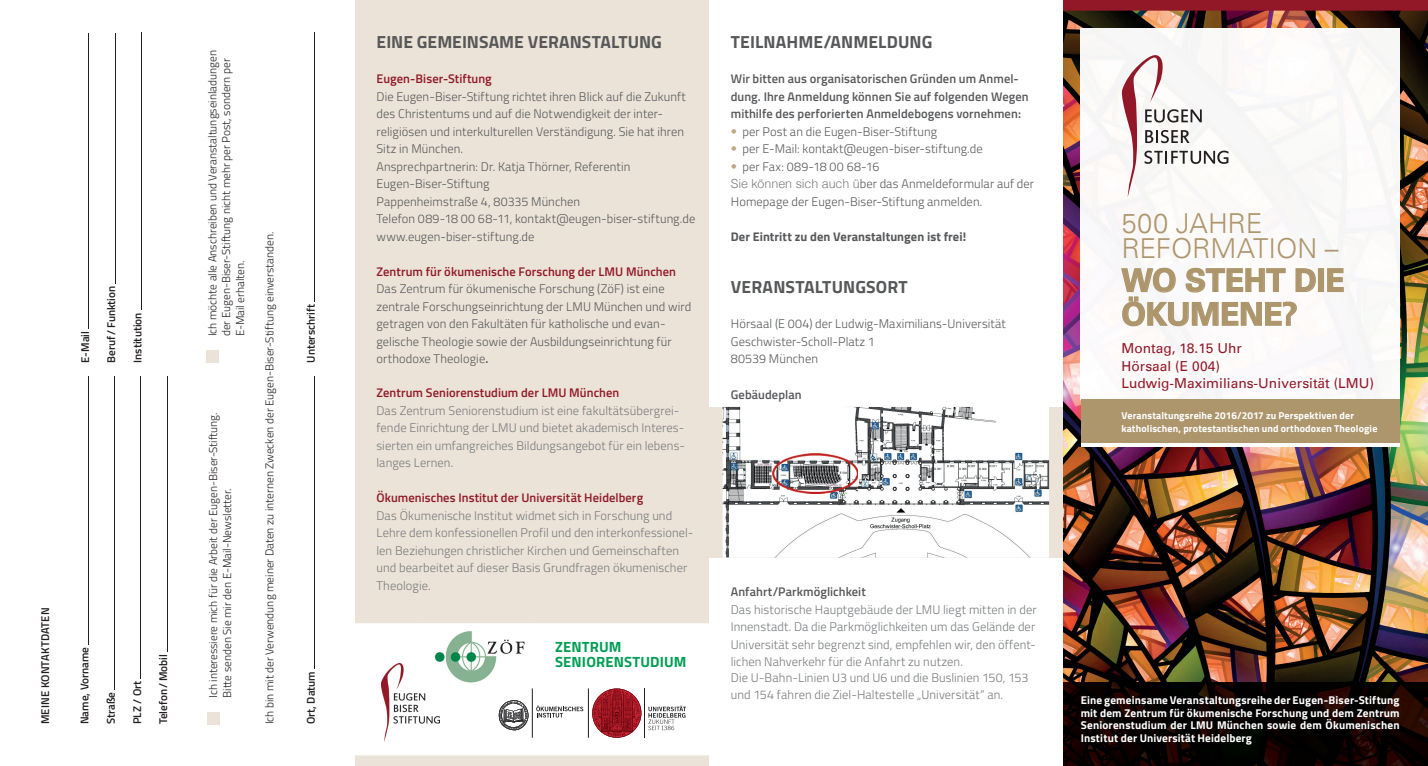
<style>
.page{position:relative;width:1428px;height:766px;background:#fff}
.page>*{position:absolute;margin:0;border:0;box-sizing:border-box;transform-origin:0 0}
.t1{font:700 31.25px/33.8px "Univers LT";color:#ae966c}
.t2{font:300 27.5px/25px "Univers LT";letter-spacing:-.005em;color:#ae966c}
.t3{font:700 17.5px "Titillium Web";letter-spacing:.005em;color:#57585a}
.t4{font:700 14.75px/14.8px "Titillium Web";letter-spacing:.01em;color:#009f54}
.t5{font:500 13.75px/17.5px "Univers CE";color:#921828}
.t6{font:300 12.5px/17.5px "Titillium Web";letter-spacing:.005em;color:#57585a}
.t7{font:300 12.5px/17.5px "Titillium Web";letter-spacing:.005em;color:#787a7d}
.t8{font:600 12.5px/17.5px "Titillium Web";letter-spacing:.005em;color:#57585a}
.t9{font:600 12.5px "Titillium Web";letter-spacing:.005em;color:#921828}
.t10{font:700 12.5px "Titillium Web";letter-spacing:.005em;color:#57585a}
.t11{font:300 11.38px/13.8px "Titillium Web";color:#231f20}
.t12{font:700 11.25px/12.5px "Titillium Web";letter-spacing:.015em;color:#fff;text-align:justify}
.t13{font:600 11.25px "Titillium Web";color:#231f20}
.t14{font:700 10px/12.5px "Titillium Web";letter-spacing:.015em;color:#fff}
.s1{font-weight:600}
.s2{font-family:"Helvetica LT";color:#bda784}
.s3{font-family:"Helvetica LT";color:#787a7d}
</style>
<div class="page">
<div style="left:354px;top:0;width:355px;height:765px;background:#ebe3d7"></div>
<div style="left:354px;top:623px;width:355px;height:132px;background:#fff"></div>
<img style="left:1063px;top:11px;width:365px;height:671px">
<img style="left:1081px;top:28px;width:319px;height:371px">
<div style="left:1081px;top:399px;width:319px;height:44px;background:#ae966c"></div>
<svg style="left:1121px;top:54px;width:107px;height:142px"></svg>
<div style="left:1318px;top:268px;width:6px;height:24px;border:1px solid #ae966c"></div>
<svg style="left:1326px;top:267px;width:18px;height:25px"></svg>
<svg style="left:1120px;top:267px;width:197px;height:60px"></svg>
<div style="left:709px;top:407px;width:354px;height:150px;background:#ebe3d7"></div>
<img style="left:723px;top:407px;width:326px;height:150px">
<hr style="left:1081px;top:443px;width:319px;height:4px;background:#fff">
<img style="left:1063px;top:682px;width:365px;height:83px">
<hr style="left:88px;top:376px;width:1px;height:268px;background:#231f20">
<hr style="left:114px;top:376px;width:1px;height:313px;background:#231f20">
<hr style="left:141px;top:376px;width:1px;height:302px;background:#231f20">
<hr style="left:167px;top:376px;width:1px;height:275px;background:#231f20">
<div style="left:208px;top:711px;width:12px;height:13px;background:#ebe3d7"></div>
<hr style="left:89px;top:33px;width:1px;height:295px;background:#231f20">
<hr style="left:115px;top:33px;width:1px;height:250px;background:#231f20">
<hr style="left:141px;top:33px;width:1px;height:277px;background:#231f20">
<div style="left:206px;top:350px;width:12px;height:12px;background:#ebe3d7"></div>
<hr style="left:314px;top:376px;width:1px;height:292px;background:#231f20">
<hr style="left:314px;top:33px;width:1px;height:269px;background:#231f20">
<img style="left:773px;top:453px;width:85px;height:40px">
<svg style="left:373px;top:623px;width:314px;height:119px;background:#ece7e6"></svg>
<img style="left:381px;top:663px;width:58px;height:78px">
<p class="t13" style="left:77px;top:362px;width:33px;rotate:-90deg">E-Mail</p>
<p class="t13" style="left:103px;top:362px;width:78px;rotate:-90deg">Beruf / Funktion</p>
<p class="t13" style="left:129px;top:362px;width:52px;rotate:-90deg">Institution</p>
<p class="t13" style="left:37px;top:724px;width:118px;rotate:-90deg">MEINE KONTAKTDATEN</p>
<p class="t13" style="left:76px;top:724px;width:79px;rotate:-90deg">Name, Vorname</p>
<p class="t13" style="left:102px;top:724px;width:34px;rotate:-90deg">Straße</p>
<p class="t13" style="left:129px;top:724px;width:45px;rotate:-90deg">PLZ / Ort</p>
<p class="t13" style="left:155px;top:724px;width:72px;rotate:-90deg">Telefon / Mobil</p>
<p class="t11" style="left:205px;top:336px;width:287px;rotate:-90deg">Ich möchte alle Anschreiben und Veranstaltungseinladungen der Eugen-Biser-Stiftung nicht mehr per Post, sondern per<br>E-Mail erhalten.</p>
<p class="t11" style="left:206px;top:697px;width:287px;rotate:-90deg">Ich interessiere mich für die Arbeit der Eugen-Biser-Stiftung.<br>Bitte senden Sie mir den E-Mail-Newsletter.</p>
<p class="t11" style="left:262px;top:724px;width:494px;rotate:-90deg">Ich bin mit der Verwendung meiner Daten zu internen Zwecken der Eugen-Biser-Stiftung einverstanden.</p>
<p class="t13" style="left:302px;top:362px;width:60px;rotate:-90deg">Unterschrift</p>
<p class="t13" style="left:302px;top:724px;width:55px;rotate:-90deg">Ort, Datum</p>
<h3 class="t3" style="left:377px;top:29px;width:287px">EINE GEMEINSAME VERANSTALTUNG</h3>
<p class="t9" style="left:376px;top:69px;width:117px">Eugen-Biser-Stiftung</p>
<p class="t6" style="left:376px;top:87px;width:320px">Die Eugen-Biser-Stiftung richtet ihren Blick auf die Zukunft des Christentums und auf die Notwendigkeit der inter&shy;religiösen und interkulturellen Verständigung. Sie hat ihren Sitz in München.<br>Ansprechpartnerin: Dr. Katja Thörner, Referentin Eugen-Biser-Stiftung<br>Pappenheimstraße 4, 80335 München<br>Telefon 089-18 00 68-11, kontakt@eugen-biser-stiftung.de www.eugen-biser-stiftung.de</p>
<p class="t9" style="left:376px;top:262px;width:301px">Zentrum für ökumenische Forschung der LMU München</p>
<p class="t6" style="left:376px;top:279px;width:316px">Das Zentrum für ökumenische Forschung (ZöF) ist eine zentrale Forschungseinrichtung der LMU München und wird getragen von den Fakultäten für katholische und evan&shy;gelische Theologie sowie der Ausbildungseinrichtung für orthodoxe Theologie<span class="s1">.</span></p>
<p class="t9" style="left:376px;top:383px;width:244px">Zentrum Seniorenstudium der LMU München</p>
<p class="t7" style="left:376px;top:401px;width:310px">Das Zentrum Seniorenstudium ist eine fakultätsübergrei&shy;fende Einrichtung der LMU und bietet akademisch Interes&shy;sierten ein umfangreiches Bildungsangebot für ein lebens&shy;langes Lernen.</p>
<p class="t9" style="left:376px;top:488px;width:268px">Ökumenisches Institut der Universität Heidelberg</p>
<p class="t7" style="left:376px;top:506px;width:319px">Das Ökumenische Institut widmet sich in Forschung und Lehre dem konfessionellen Profil und den interkonfessionel&shy;len Beziehungen christlicher Kirchen und Gemeinschaften und bearbeitet auf dieser Basis Grundfragen ökumenischer Theologie.</p>
<p class="t4" style="left:555px;top:638px;width:133px">ZENTRUM<br>SENIORENSTUDIUM</p>
<h3 class="t3" style="left:731px;top:29px;width:203px">TEILNAHME/ANMELDUNG</h3>
<p class="t8" style="left:731px;top:69px;width:299px">Wir bitten aus organisatorischen Gründen um Anmel&shy;dung. Ihre Anmeldung können Sie auf folgenden Wegen mithilfe des perforierten Anmeldebogens vornehmen:</p>
<p class="t6" style="left:731px;top:122px;width:208px"><span class="s2">•</span> per Post an die Eugen-Biser-Stiftung</p>
<p class="t6" style="left:731px;top:139px;width:253px"><span class="s2">•</span> per E-Mail: kontakt@eugen-biser-stiftung.de</p>
<p class="t6" style="left:731px;top:157px;width:305px"><span class="s2">•</span> per Fax: 089-18 00 68-16<br><span class="s3">Sie können sich auch ü</span>ber das Anmeldeformular auf der<br>Homepage der Eugen-Biser-Stiftung anmelden.</p>
<p class="t10" style="left:731px;top:227px;width:237px">Der Eintritt zu den Veranstaltungen ist frei!</p>
<h3 class="t3" style="left:731px;top:274px;width:178px">VERANSTALTUNGSORT</h3>
<p class="t6" style="left:731px;top:314px;width:277px">Hörsaal (E 004) der Ludwig-Maximilians-Universität<br>Geschwister-Scholl-Platz 1<br>80539 München</p>
<p class="t8" style="left:731px;top:384px;width:72px">Gebäudeplan</p>
<p class="t8" style="left:731px;top:582px;width:136px">Anfahrt/Parkmöglichkeit</p>
<p class="t7" style="left:731px;top:599px;width:307px;text-align:justify">Das historische Hauptgebäude der LMU liegt mitten in der Innenstadt. Da die Parkmöglichkeiten um das Gelände der Universität sehr begrenzt sind, empfehlen wir, den öffent&shy;lichen Nahverkehr für die Anfahrt zu nutzen.</p>
<p class="t7" style="left:731px;top:669px;width:299px;line-height:16.2px">Die U-Bahn-Linien U3 und U6 und die Buslinien 150, 153 und 154 fahren die Ziel-Haltestelle „Universität“ an.</p>
<h2 class="t2" style="left:1121px;top:210px;width:219px">500 JAHRE<br>REFORMATION –</h2>
<h1 class="t1" style="left:1121px;top:264px;width:225px">WO STEHT DIE<br>ÖKUMENE?</h1>
<p class="t5" style="left:1121px;top:340px;width:254px">Montag, 18.15 Uhr<br>Hörsaal (E 004)<br>Ludwig-Maximilians-Universität (LMU)</p>
<p class="t14" style="left:1121px;top:409px;width:257px">Veranstaltungsreihe 2016/2017 zu Perspektiven der katholischen, protestantischen und orthodoxen Theologie</p>
<p class="t12" style="left:1081px;top:693px;width:320px">Eine gemeinsame Veranstaltungsreihe der Eugen-Biser-Stiftung mit dem Zentrum für ökumenische Forschung und dem Zentrum Seniorenstudium der LMU München sowie dem Ökumenischen Institut der Universität Heidelberg</p>
</div>
